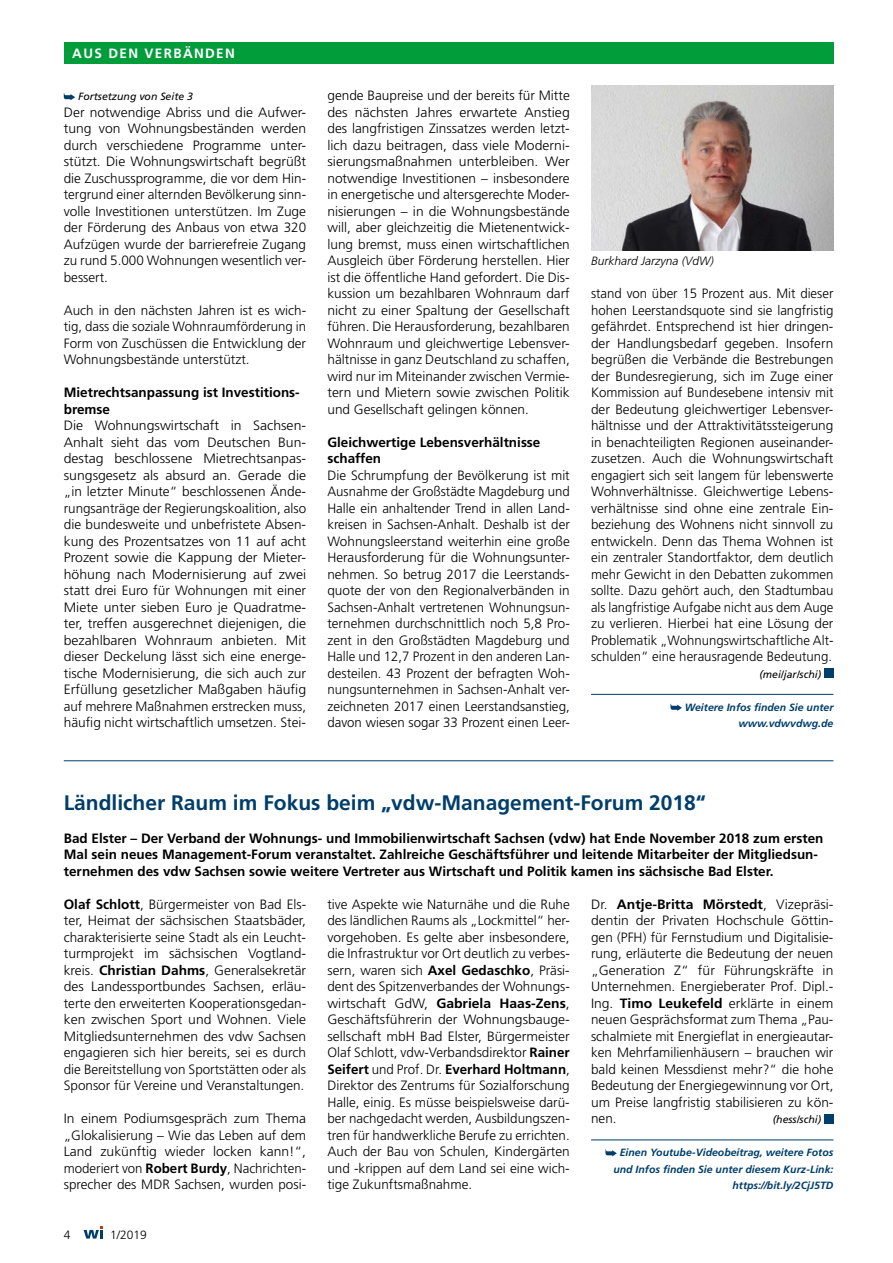
<style>
.page{position:relative;width:893px;height:1263px;background:#fff}
.page>*{position:absolute;margin:0;border:0;box-sizing:border-box;transform-origin:0 0}
.t1{font:700 21px "Frutiger";color:#003e6a}
.t2{font:300 13.5px/16.5px "Frutiger";color:#000;text-align:justify}
.t3{font:300 13.5px/16.5px "Frutiger";color:#000;text-align:justify;scale:1.04 1}
.t4{font:700 13.5px/16.5px "Frutiger";color:#000}
.t5{font:700 13.5px "Frutiger";letter-spacing:.1em;color:#fff}
.t6{font:italic 300 12px "Frutiger";color:#000}
.t7{font:300 12px "Frutiger";color:#000}
.t8{font:italic 700 10.5px/16.5px "Frutiger";color:#003e6a;text-align:right}
.t9{font:italic 10.5px "Frutiger";color:#000}
.s1{font-weight:700}
</style>
<div class="page">
<div style="left:64px;top:43px;width:769px;height:21px;background:#009d3a"></div>
<hr style="left:64px;top:760px;width:769px;height:1px;background:#003e6a">
<hr style="left:591px;top:694px;width:242px;height:1px;background:#003e6a">
<div style="left:824px;top:668px;width:9px;height:10px;background:#003e6a"></div>
<svg style="left:670px;top:704px;width:12px;height:7px"></svg>
<svg style="left:64px;top:93px;width:11px;height:7px"></svg>
<img style="left:591px;top:85px;width:242px;height:165px">
<hr style="left:591px;top:1139px;width:242px;height:1px;background:#003e6a">
<div style="left:824px;top:1114px;width:9px;height:9px;background:#003e6a"></div>
<svg style="left:605px;top:1149px;width:12px;height:7px"></svg>
<svg style="left:84px;top:1226px;width:19px;height:12px"></svg>
<p class="t5" style="left:72px;top:46px;width:164px">AUS DEN VERBÄNDEN</p>
<p class="t9" style="left:78px;top:91px;width:116px">Fortsetzung von Seite 3</p>
<p class="t2" style="left:64px;top:104px;width:244px">Der notwendige Abriss und die Aufwer&shy;tung von Wohnungsbeständen werden durch verschiedene Programme unter&shy;stützt. Die Wohnungswirtschaft begrüßt die Zuschussprogramme, die vor dem Hin&shy;tergrund einer alternden Bevölkerung sinn&shy;volle Investitionen unterstützen. Im Zuge der Förderung des Anbaus von etwa 320<br>Aufzügen wurde der barrierefreie Zugang zu rund 5.000 Wohnungen wesentlich ver&shy;bessert.</p>
<p class="t2" style="left:64px;top:302px;width:244px">Auch in den nächsten Jahren ist es wich&shy;tig, dass die soziale Wohnraumförderung in Form von Zuschüssen die Entwicklung der Wohnungsbestände unterstützt.</p>
<p class="t4" style="left:64px;top:384px;width:238px">Mietrechtsanpassung ist Investitions&shy;bremse</p>
<p class="t3" style="left:64px;top:418px;width:235px">Die Wohnungswirtschaft in Sachsen-Anhalt sieht das vom Deutschen Bun&shy;destag beschlossene Mietrechtsanpas&shy;sungsgesetz als absurd an. Gerade die „in letzter Minute“ beschlossenen Ände&shy;rungsanträge der Regierungskoalition, also die bundesweite und unbefristete Absen&shy;kung des Prozentsatzes von 11 auf acht Prozent sowie die Kappung der Mieter&shy;höhung nach Modernisierung auf zwei statt drei Euro für Wohnungen mit einer Miete unter sieben Euro je Quadratme&shy;ter, treffen ausgerechnet diejenigen, die bezahlbaren Wohnraum anbieten. Mit dieser Deckelung lässt sich eine energe&shy;tische Modernisierung, die sich auch zur Erfüllung gesetzlicher Maßgaben häufig auf mehrere Maßnahmen erstrecken muss, häufig nicht wirtschaftlich umsetzen. Stei-</p>
<p class="t2" style="left:327px;top:88px;width:244px">gende Baupreise und der bereits für Mitte des nächsten Jahres erwartete Anstieg des langfristigen Zinssatzes werden letzt&shy;lich dazu beitragen, dass viele Moderni&shy;sierungsmaßnahmen unterbleiben. Wer notwendige Investitionen – insbesondere in energetische und altersgerechte Moder&shy;nisierungen – in die Wohnungsbestände will, aber gleichzeitig die Mietenentwick&shy;lung bremst, muss einen wirtschaftlichen Ausgleich über Förderung herstellen. Hier ist die öffentliche Hand gefordert. Die Dis&shy;kussion um bezahlbaren Wohnraum darf nicht zu einer Spaltung der Gesellschaft führen. Die Herausforderung, bezahlbaren Wohnraum und gleichwertige Lebensver&shy;hältnisse in ganz Deutschland zu schaffen, wird nur im Miteinander zwischen Vermie&shy;tern und Mietern sowie zwischen Politik und Gesellschaft gelingen können.</p>
<p class="t4" style="left:327px;top:434px;width:215px">Gleichwertige Lebensverhältnisse schaffen</p>
<p class="t2" style="left:327px;top:467px;width:244px">Die Schrumpfung der Bevölkerung ist mit Ausnahme der Großstädte Magdeburg und Halle ein anhaltender Trend in allen Land&shy;kreisen in Sachsen-Anhalt. Deshalb ist der Wohnungsleerstand weiterhin eine große Herausforderung für die Wohnungsunter&shy;nehmen. So betrug 2017 die Leerstands&shy;quote der von den Regionalverbänden in Sachsen-Anhalt vertretenen Wohnungsun&shy;ternehmen durchschnittlich noch 5,8 Pro&shy;zent in den Großstädten Magdeburg und Halle und 12,7 Prozent in den anderen Lan&shy;desteilen. 43 Prozent der befragten Woh&shy;nungsunternehmen in Sachsen-Anhalt ver&shy;zeichneten 2017 einen Leerstandsanstieg, davon wiesen sogar 33 Prozent einen Leer-</p>
<p class="t6" style="left:591px;top:254px;width:124px">Burkhard Jarzyna (VdW)</p>
<p class="t2" style="left:591px;top:286px;width:244px">stand von über 15 Prozent aus. Mit dieser hohen Leerstandsquote sind sie langfristig gefährdet. Entsprechend ist hier dringen&shy;der Handlungsbedarf gegeben. Insofern begrüßen die Verbände die Bestrebungen der Bundesregierung, sich im Zuge einer Kommission auf Bundesebene intensiv mit der Bedeutung gleichwertiger Lebensver&shy;hältnisse und der Attraktivitätssteigerung in benachteiligten Regionen auseinander&shy;zusetzen. Auch die Wohnungswirtschaft engagiert sich seit langem für lebenswerte Wohnverhältnisse. Gleichwertige Lebens&shy;verhältnisse sind ohne eine zentrale Ein&shy;beziehung des Wohnens nicht sinnvoll zu entwickeln. Denn das Thema Wohnen ist ein zentraler Standortfaktor, dem deutlich mehr Gewicht in den Debatten zukommen sollte. Dazu gehört auch, den Stadtumbau als langfristige Aufgabe nicht aus dem Auge zu verlieren. Hierbei hat eine Lösung der Problematik „Wohnungswirtschaftliche Alt&shy;schulden“ eine herausragende Bedeutung.</p>
<p class="t9" style="left:759px;top:668px;width:63px">(mei/jar/schi)</p>
<p class="t8" style="left:685px;top:699px;width:150px">Weitere Infos finden Sie unter www.vdwvdwg.de</p>
<h1 class="t1" style="left:64px;top:790px;width:644px">Ländlicher Raum im Fokus beim „vdw-Management-Forum 2018“</h1>
<p class="t4" style="left:64px;top:830px;width:761px">Bad Elster – Der Verband der Wohnungs- und Immobilienwirtschaft Sachsen (vdw) hat Ende November 2018 zum ersten<br>Mal sein neues Management-Forum veranstaltet. Zahlreiche Geschäftsführer und leitende Mitarbeiter der Mitgliedsun&shy;ternehmen des vdw Sachsen sowie weitere Vertreter aus Wirtschaft und Politik kamen ins sächsische Bad Elster.</p>
<p class="t2" style="left:64px;top:896px;width:244px"><span class="s1">Olaf Schlott</span>, Bürgermeister von Bad Els&shy;ter, Heimat der sächsischen Staatsbäder, charakterisierte seine Stadt als ein Leucht&shy;turmprojekt im sächsischen Vogtland&shy;kreis. <span class="s1">Christian Dahms</span>, Generalsekretär des Landessportbundes Sachsen, erläu&shy;terte den erweiterten Kooperationsgedan&shy;ken zwischen Sport und Wohnen. Viele Mitgliedsunternehmen des vdw Sachsen engagieren sich hier bereits, sei es durch die Bereitstellung von Sportstätten oder als Sponsor für Vereine und Veranstaltungen.</p>
<p class="t2" style="left:64px;top:1111px;width:244px">In einem Podiumsgespräch zum Thema „Glokalisierung – Wie das Leben auf dem Land zukünftig wieder locken kann!“, moderiert von <span class="s1">Robert Burdy</span>, Nachrichten&shy;sprecher des MDR Sachsen, wurden posi-</p>
<p class="t2" style="left:327px;top:896px;width:244px">tive Aspekte wie Naturnähe und die Ruhe des ländlichen Raums als „Lockmittel“ her&shy;vorgehoben. Es gelte aber insbesondere, die Infrastruktur vor Ort deutlich zu verbes&shy;sern, waren sich <span class="s1">Axel Gedaschko</span>, Präsi&shy;dent des Spitzenverbandes der Wohnungs&shy;wirtschaft GdW, <span class="s1">Gabriela Haas-Zens</span>, Geschäftsführerin der Wohnungsbauge&shy;sellschaft mbH Bad Elster, Bürgermeister Olaf Schlott, vdw-Verbandsdirektor <span class="s1">Rainer Seifert</span> und Prof. Dr. <span class="s1">Everhard Holtmann</span>, Direktor des Zentrums für Sozialforschung Halle, einig. Es müsse beispielsweise darü&shy;ber nachgedacht werden, Ausbildungszen&shy;tren für handwerkliche Berufe zu errichten.<br>Auch der Bau von Schulen, Kindergärten und -krippen auf dem Land sei eine wich&shy;tige Zukunftsmaßnahme.</p>
<p class="t2" style="left:591px;top:896px;width:244px">Dr. <span class="s1">Antje-Britta Mörstedt</span>, Vizepräsi&shy;dentin der Privaten Hochschule Göttin&shy;gen (PFH) für Fernstudium und Digitalisie&shy;rung, erläuterte die Bedeutung der neuen „Generation Z“ für Führungskräfte in Unternehmen. Energieberater Prof. Dipl.- Ing. <span class="s1">Timo Leukefeld</span> erklärte in einem neuen Gesprächsformat zum Thema „Pau&shy;schalmiete mit Energieflat in energieautar&shy;ken Mehrfamilienhäusern – brauchen wir bald keinen Messdienst mehr?“ die hohe Bedeutung der Energiegewinnung vor Ort, um Preise langfristig stabilisieren zu kön&shy;nen.</p>
<p class="t9" style="left:773px;top:1114px;width:50px">(hess/schi)</p>
<p class="t8" style="left:613px;top:1144px;width:221px">Einen Youtube-Videobeitrag, weitere Fotos und Infos finden Sie unter diesem Kurz-Link: https://bit.ly/2CjJ5TD</p>
<p class="t7" style="left:64px;top:1227px;width:8px">4</p>
<p class="t7" style="left:110px;top:1227px;width:38px">1/2019</p>
</div>
